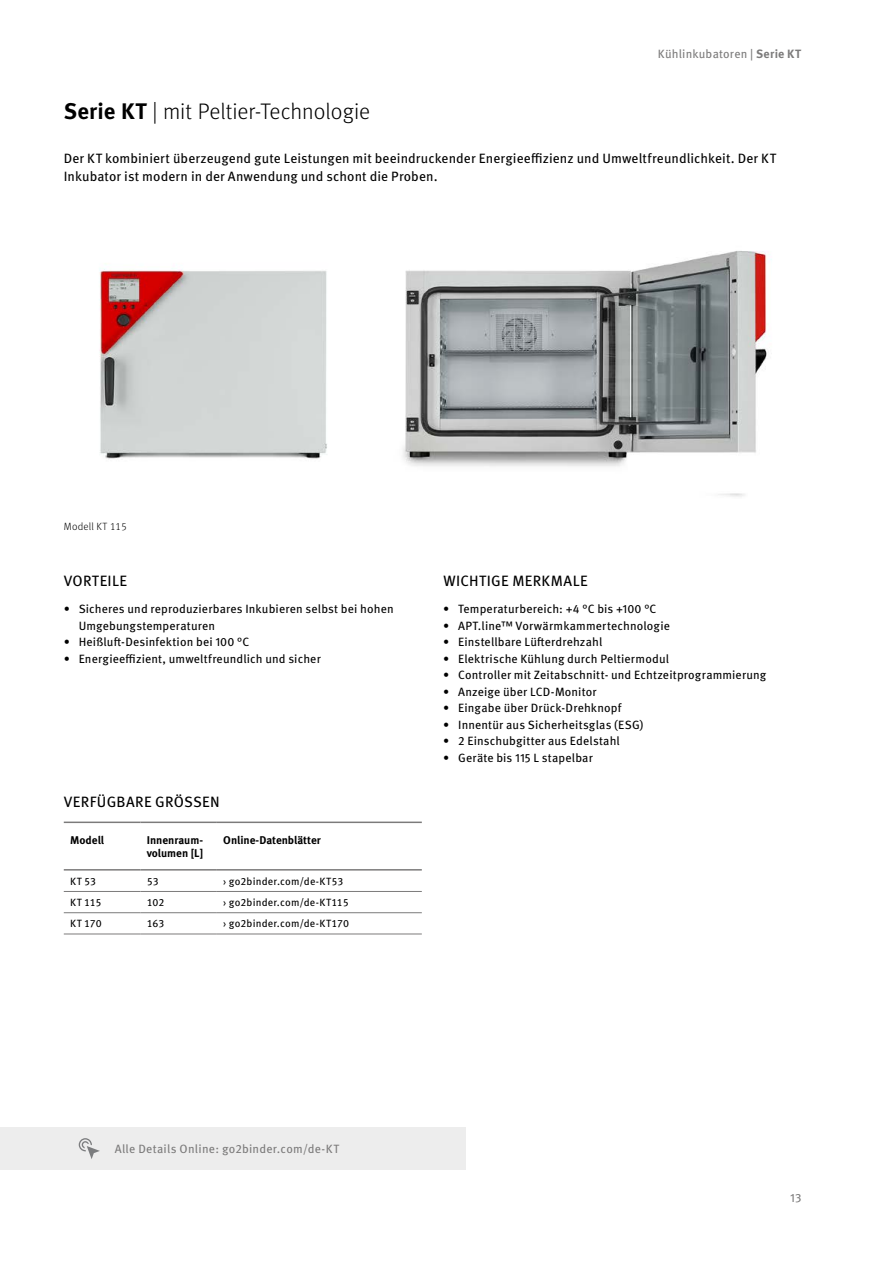
<style>
.page{position:relative;width:893px;height:1263px;background:#fff}
.page>*{position:absolute;margin:0;border:0;box-sizing:border-box;transform-origin:0 0}
.t1{font:300 22.5px "Meta Pro";color:#000}
.t2{font:15px "Meta Pro";letter-spacing:.02em;color:#000}
.t3{font:13.5px/18px "Meta Pro";letter-spacing:.005em;color:#000}
.t4{font:12px/16.5px "Meta Pro";letter-spacing:.01em;color:#000}
.t5{font:12px "Meta Pro";letter-spacing:.02em;color:#7c7b7b}
.t6{font:700 11.25px/13.5px "Meta Pro";color:#000}
.t7{font:10.5px "Meta Pro";letter-spacing:.015em;color:#000}
.t8{font:300 10.5px "Meta Pro";letter-spacing:.02em;color:#000}
.s1{font-weight:700}
</style>
<div class="page">
<div style="left:0;top:1127px;width:466px;height:42px;background:#ededed"></div>
<svg style="left:79px;top:1138px;width:21px;height:21px"></svg>
<img style="left:99px;top:251px;width:673px;height:246px">
<hr style="left:64px;top:821px;width:76px;height:2px;background:#7c7b7b">
<hr style="left:64px;top:869px;width:76px;height:1px;background:#7c7b7b">
<hr style="left:140px;top:821px;width:77px;height:2px;background:#7c7b7b">
<hr style="left:140px;top:869px;width:77px;height:1px;background:#7c7b7b">
<hr style="left:217px;top:821px;width:205px;height:2px;background:#7c7b7b">
<hr style="left:217px;top:869px;width:205px;height:1px;background:#7c7b7b">
<hr style="left:64px;top:891px;width:76px;height:1px;background:#7c7b7b">
<hr style="left:140px;top:891px;width:77px;height:1px;background:#7c7b7b">
<hr style="left:217px;top:891px;width:205px;height:1px;background:#7c7b7b">
<hr style="left:64px;top:912px;width:76px;height:1px;background:#7c7b7b">
<hr style="left:64px;top:933px;width:76px;height:1px;background:#7c7b7b">
<hr style="left:140px;top:912px;width:77px;height:1px;background:#7c7b7b">
<hr style="left:140px;top:933px;width:77px;height:1px;background:#7c7b7b">
<hr style="left:217px;top:912px;width:205px;height:1px;background:#7c7b7b">
<hr style="left:217px;top:933px;width:205px;height:1px;background:#7c7b7b">
<p class="t5" style="left:658px;top:44px;width:145px">Kühlinkubatoren | <span class="s1">Serie KT</span></p>
<h1 class="t1" style="left:64px;top:95px;width:308px"><span class="s1">Serie KT</span> | mit Peltier-Technologie</h1>
<p class="t3" style="left:64px;top:148px;width:714px">Der KT kombiniert überzeugend gute Leistungen mit beeindruckender Energieeffizienz und Umweltfreundlichkeit. Der KT<br>Inkubator ist modern in der Anwendung und schont die Proben.</p>
<p class="t8" style="left:64px;top:518px;width:65px">Modell KT 115</p>
<p class="t2" style="left:64px;top:569px;width:65px">VORTEILE</p>
<p class="t4" style="left:79px;top:600px;width:317px;text-indent:-15px">• Sicheres und reproduzierbares Inkubieren selbst bei hohen<br>Umgebungstemperaturen</p>
<p class="t4" style="left:64px;top:633px;width:187px">• Heißluft-Desinfektion bei 100 °C</p>
<p class="t4" style="left:64px;top:649px;width:259px">• Energieeffizient, umweltfreundlich und sicher</p>
<p class="t2" style="left:64px;top:790px;width:157px">VERFÜGBARE GRÖSSEN</p>
<p class="t6" style="left:70px;top:832px;width:35px">Modell</p>
<p class="t6" style="left:147px;top:832px;width:58px">Innenraum&shy;volumen [L]</p>
<p class="t6" style="left:223px;top:832px;width:99px">Online-Datenblätter</p>
<p class="t7" style="left:70px;top:873px;width:28px">KT 53</p>
<p class="t7" style="left:147px;top:873px;width:13px">53</p>
<p class="t7" style="left:223px;top:873px;width:122px">› go2binder.com/de-KT53</p>
<p class="t7" style="left:70px;top:894px;width:33px">KT 115</p>
<p class="t7" style="left:147px;top:894px;width:19px">102</p>
<p class="t7" style="left:223px;top:894px;width:127px">› go2binder.com/de-KT115</p>
<p class="t7" style="left:70px;top:916px;width:33px">KT 170</p>
<p class="t7" style="left:147px;top:916px;width:19px">163</p>
<p class="t7" style="left:223px;top:916px;width:127px">› go2binder.com/de-KT170</p>
<p class="t2" style="left:443px;top:569px;width:146px">WICHTIGE MERKMALE</p>
<p class="t4" style="left:443px;top:600px;width:215px">• Temperaturbereich: +4 °C bis +100 °C</p>
<p class="t4" style="left:443px;top:616px;width:228px">• APT.line™ Vorwärmkammertechnologie</p>
<p class="t4" style="left:443px;top:633px;width:160px">• Einstellbare Lüfterdrehzahl</p>
<p class="t4" style="left:443px;top:649px;width:227px">• Elektrische Kühlung durch Peltiermodul</p>
<p class="t4" style="left:443px;top:666px;width:325px">• Controller mit Zeitabschnitt- und Echtzeitprogrammierung</p>
<p class="t4" style="left:443px;top:682px;width:155px">• Anzeige über LCD-Monitor</p>
<p class="t4" style="left:443px;top:699px;width:180px">• Eingabe über Drück-Drehknopf</p>
<p class="t4" style="left:443px;top:715px;width:202px">• Innentür aus Sicherheitsglas (ESG)</p>
<p class="t4" style="left:443px;top:732px;width:178px">• 2 Einschubgitter aus Edelstahl</p>
<p class="t4" style="left:443px;top:748px;width:151px">• Geräte bis 115 L stapelbar</p>
<p class="t5" style="left:115px;top:1139px;width:226px">Alle Details Online: go2binder.com/de-KT</p>
<p class="t5" style="left:790px;top:1188px;width:13px">13</p>
</div>
